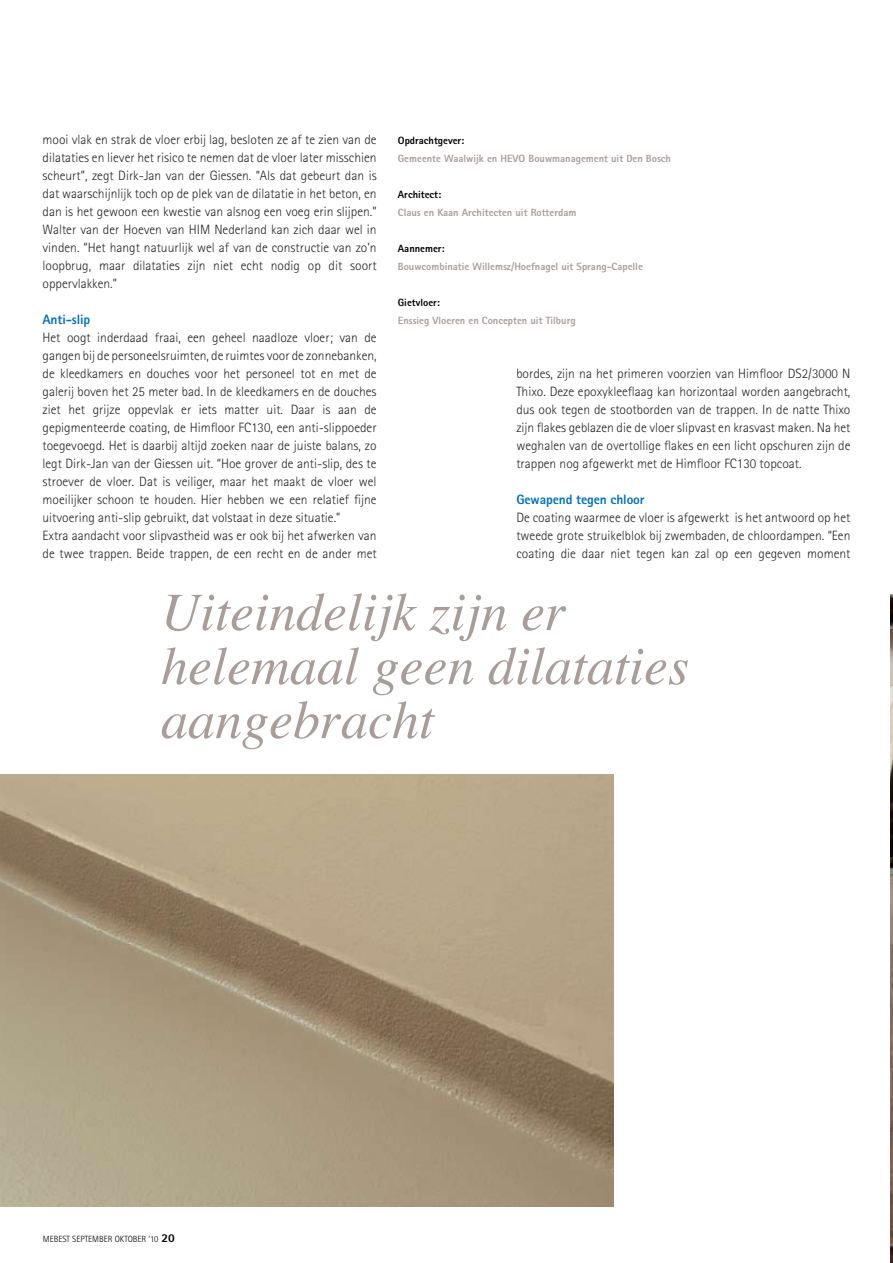
<style>
.page{position:relative;width:893px;height:1263px;background:#fff}
.page>*{position:absolute;margin:0;border:0;box-sizing:border-box;transform-origin:0 0}
.t1{font:italic 54px/54px "Times";color:#a89d99}
.t2{font:300 13.5px/18px "Rotis Sans Serif";color:#242424;text-align:justify}
.t3{font:800 13.5px "Rotis Sans Serif";letter-spacing:-.01em;color:#0071bc}
.t4{font:800 10.5px "Rotis Sans Serif";color:#a89d99}
.t5{font:800 10.5px "Rotis Sans Serif";color:#000}
.t6{font:300 9px "Rotis Sans Serif";color:#000}
.s1{font-weight:800;font-size:12px}
</style>
<div class="page">
<img style="left:0;top:774px;width:613px;height:432px">
<img style="left:890px;top:594px;width:3px;height:669px">
<p class="t2" style="left:43px;top:130px;width:336px">mooi vlak en strak de vloer erbij lag, besloten ze af te zien van de dilataties en liever het risico te nemen dat de vloer later misschien scheurt”, zegt Dirk-Jan van der Giessen. “Als dat gebeurt dan is dat waarschijnlijk toch op de plek van de dilatatie in het beton, en dan is het gewoon een kwestie van alsnog een voeg erin slijpen.” Walter van der Hoeven van HIM Nederland kan zich daar wel in vinden. “Het hangt natuurlijk wel af van de constructie van zo’n loopbrug, maar dilataties zijn niet echt nodig op dit soort oppervlakken.”</p>
<p class="t3" style="left:43px;top:311px;width:49px">Anti-slip</p>
<p class="t2" style="left:43px;top:328px;width:336px;text-align:left">Het oogt inderdaad fraai, een geheel naadloze vloer; van de gangen bij de personeelsruimten, de ruimtes voor de zonnebanken, de kleedkamers en douches voor het personeel tot en met de galerij boven het 25 meter bad. In de kleedkamers en de douches ziet het grijze oppevlak er iets matter uit. Daar is aan de gepigmenteerde coating, de Himfloor FC130, een anti-slippoeder toegevoegd. Het is daarbij altijd zoeken naar de juiste balans, zo legt Dirk-Jan van der Giessen uit. “Hoe grover de anti-slip, des te stroever de vloer. Dat is veiliger, maar het maakt de vloer wel moeilijker schoon te houden. Hier hebben we een relatief fijne uitvoering anti-slip gebruikt, dat volstaat in deze situatie.”<br>Extra aandacht voor slipvastheid was er ook bij het afwerken van de twee trappen. Beide trappen, de een recht en de ander met</p>
<p class="t5" style="left:398px;top:134px;width:68px">Opdrachtgever:</p>
<p class="t4" style="left:398px;top:152px;width:275px">Gemeente Waalwijk en HEVO Bouwmanagement uit Den Bosch</p>
<p class="t5" style="left:398px;top:188px;width:45px">Architect:</p>
<p class="t4" style="left:398px;top:206px;width:180px">Claus en Kaan Architecten uit Rotterdam</p>
<p class="t5" style="left:398px;top:242px;width:48px">Aannemer:</p>
<p class="t4" style="left:398px;top:260px;width:246px">Bouwcombinatie Willemsz/Hoefnagel uit Sprang-Capelle</p>
<p class="t5" style="left:398px;top:296px;width:44px">Gietvloer:</p>
<p class="t4" style="left:398px;top:314px;width:179px">Enssieg Vloeren en Concepten uit Tilburg</p>
<p class="t2" style="left:516px;top:364px;width:336px">bordes, zijn na het primeren voorzien van Himfloor DS2/3000 N Thixo. Deze epoxykleeflaag kan horizontaal worden aangebracht, dus ook tegen de stootborden van de trappen. In de natte Thixo zijn flakes geblazen die de vloer slipvast en krasvast maken. Na het weghalen van de overtollige flakes en een licht opschuren zijn de trappen nog afgewerkt met de Himfloor FC130 topcoat.</p>
<p class="t3" style="left:516px;top:491px;width:130px">Gewapend tegen chloor</p>
<p class="t2" style="left:516px;top:508px;width:336px">De coating waarmee de vloer is afgewerkt is het antwoord op het tweede grote struikelblok bij zwembaden, de chloordampen. “Een coating die daar niet tegen kan zal op een gegeven moment</p>
<h1 class="t1" style="left:161px;top:582px;width:529px">Uiteindelijk zijn er helemaal geen dilataties aangebracht</h1>
<p class="t6" style="left:43px;top:1234px;width:35px">MEBEST september</p>
<p class="t6" style="left:115px;top:1234px;width:6px">oktober</p>
<p class="t6" style="left:149px;top:1234px;width:28px">‘10 <span class="s1">20</span></p>
</div>
